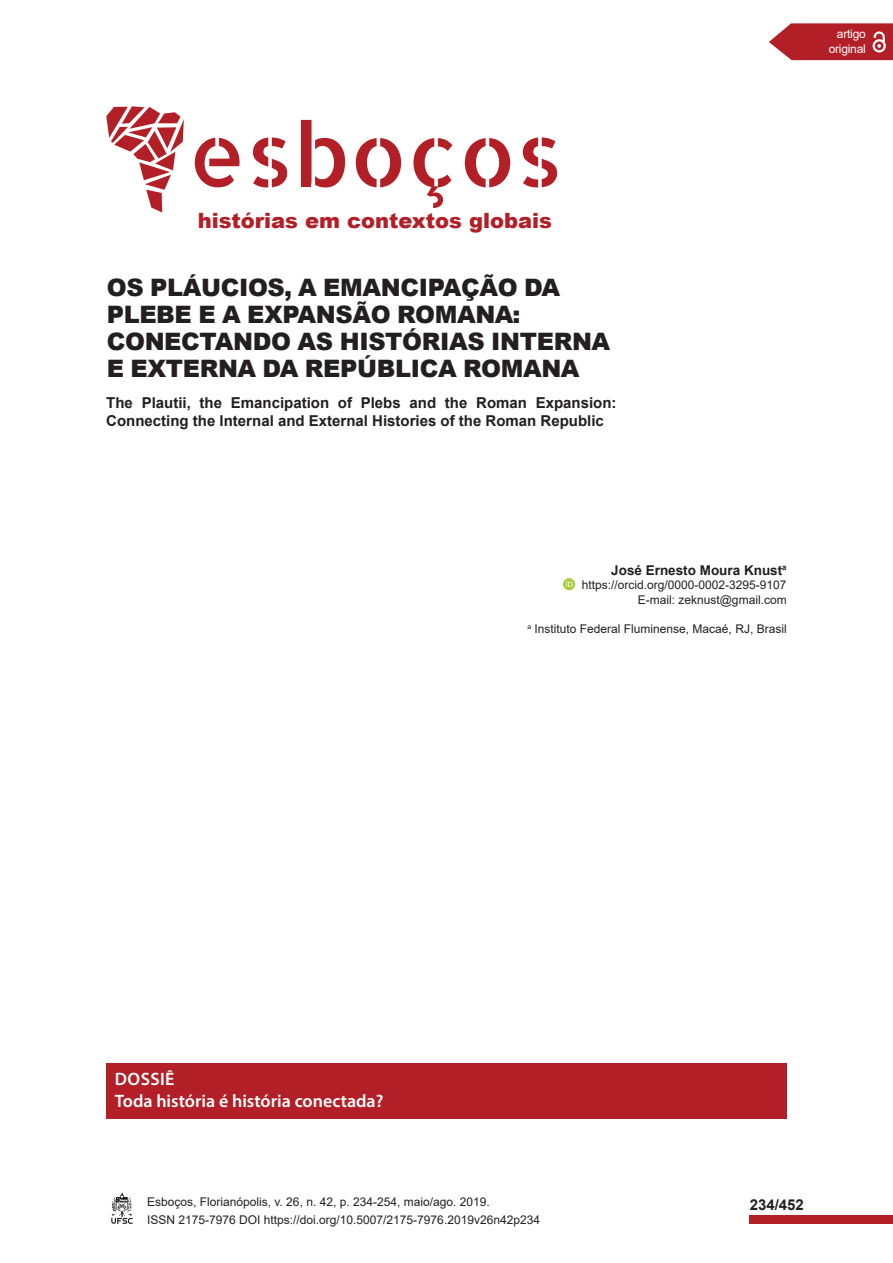
<style>
.page{position:relative;width:893px;height:1263px;background:#fff}
.page>*{position:absolute;margin:0;border:0;box-sizing:border-box;transform-origin:0 0}
.Título_Folha_de_Rost{font:900 24px/27px "Arial";letter-spacing:-.015em;color:#231f20}
.Corpo_de_Texto{font:900 21px "Arial";color:#b21f27}
.Como_citar_o_artigo{font:600 18px "Myriad Pro";color:#fff}
.Título_secundário_Fo{font:700 15px/18px "Arial";color:#231f20}
.t1{font:700 13.5px "Arial";color:#231f20}
.t2{font:12px/18px "Arial";color:#231f20}
.t3{font:12px/15px "Arial";letter-spacing:-.02em;color:#fff;text-align:right}
</style>
<div class="page">
<div style="left:750px;top:1215px;width:143px;height:9px;background:#b21f27"></div>
<svg style="left:111px;top:1192px;width:22px;height:32px"></svg>
<svg style="left:769px;top:23px;width:124px;height:37px;background:#bb3b42"></svg>
<svg style="left:195px;top:138px;width:45px;height:49px"></svg>
<svg style="left:253px;top:137px;width:34px;height:50px"></svg>
<svg style="left:301px;top:120px;width:44px;height:67px"></svg>
<svg style="left:356px;top:138px;width:45px;height:49px"></svg>
<svg style="left:413px;top:138px;width:39px;height:70px"></svg>
<svg style="left:465px;top:138px;width:45px;height:49px"></svg>
<svg style="left:523px;top:137px;width:34px;height:50px"></svg>
<svg style="left:106px;top:106px;width:78px;height:106px"></svg>
<div style="left:106px;top:1063px;width:681px;height:55px;background:#b21f27"></div>
<svg style="left:563px;top:578px;width:12px;height:12px"></svg>
<p class="t3" style="left:829px;top:26px;width:39px">artigo original</p>
<p class="Corpo_de_Texto" style="left:198px;top:205px;width:356px">histórias em contextos globais</p>
<p class="Título_Folha_de_Rost" style="left:107px;top:273px;width:505px">OS PLÁUCIOS, A EMANCIPAÇÃO DA<br>PLEBE E A EXPANSÃO ROMANA:<br>CONECTANDO AS HISTÓRIAS INTERNA<br>E EXTERNA DA REPÚBLICA ROMANA</p>
<p class="Título_secundário_Fo" style="left:106px;top:393px;width:512px">The Plautii, the Emancipation of Plebs and the Roman Expansion:<br>Connecting the Internal and External Histories of the Roman Republic</p>
<p class="t1" style="left:611px;top:561px;width:177px">José Ernesto Moura Knust<sup>a</sup></p>
<p class="t2" style="left:582px;top:576px;width:206px">https://orcid.org/0000-0002-3295-9107</p>
<p class="t2" style="left:638px;top:590px;width:150px">E-mail: zeknust@gmail.com</p>
<p class="t2" style="left:527px;top:619px;width:261px"><sup>a</sup> Instituto Federal Fluminense, Macaé, RJ, Brasil</p>
<p class="Como_citar_o_artigo" style="left:115px;top:1068px;width:61px">DOSSIÊ</p>
<p class="Como_citar_o_artigo" style="left:115px;top:1089px;width:270px">Toda história é história conectada?</p>
<p class="t2" style="left:147px;top:1192px;width:394px">Esboços, Florianópolis, v. 26, n. 42, p. 234-254, maio/ago. 2019.<br>ISSN 2175-7976 DOI https://doi.org/10.5007/2175-7976.2019v26n42p234</p>
<p class="Título_secundário_Fo" style="left:750px;top:1196px;width:56px">234/452</p>
</div>
